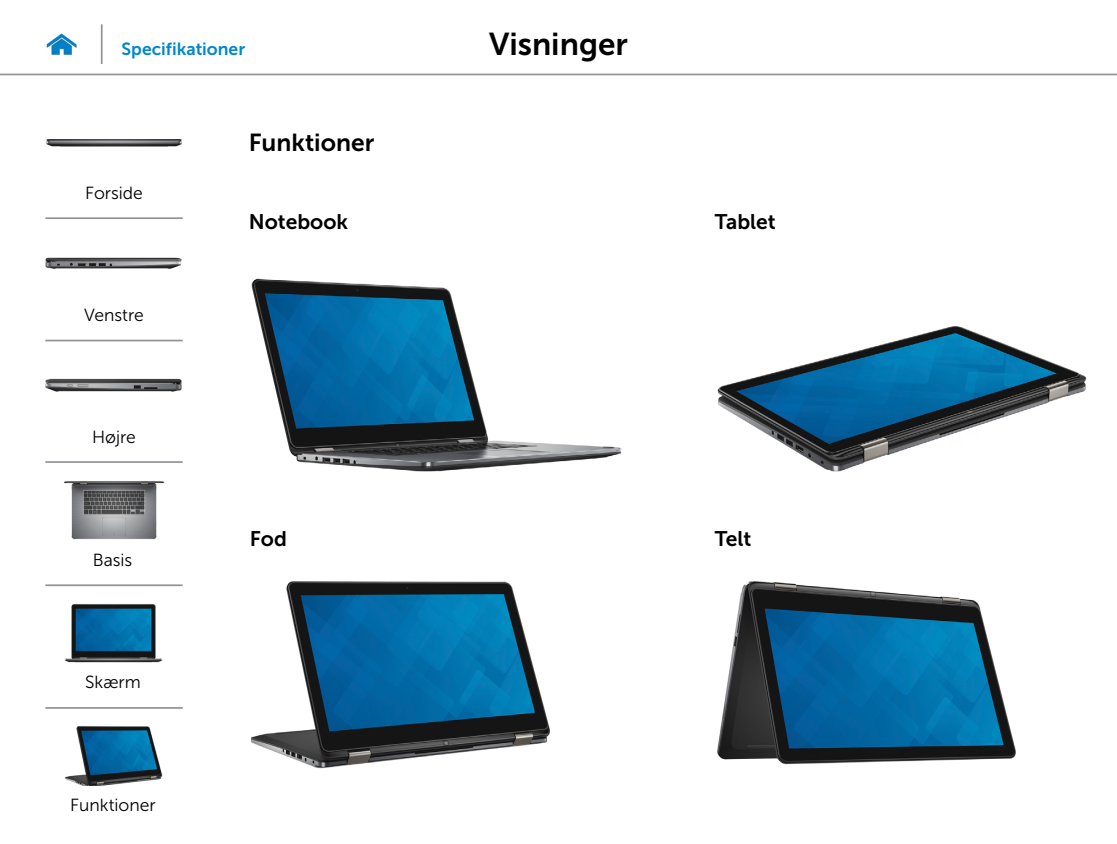
<style>
.page{position:relative;width:1117px;height:844px;background:#fff}
.page>*{position:absolute;margin:0;border:0;box-sizing:border-box;transform-origin:0 0}
.t1{font:31.5px "Museo Sans For Dell 700";color:#000}
.Head2{font:24.5px "Museo Sans For Dell 700";color:#000}
.Table_Head{font:21px "Museo Sans For Dell 700";color:#000}
.t2{font:17.5px "Museo Sans For Dell 300";color:#000}
.t3{font:17.5px "Museo Sans For Dell 700";color:#0087cc}
</style>
<div class="page">
<hr style="left:0;top:74px;width:1116px;height:1px;background:#939598">
<img style="left:46px;top:33px;width:31px;height:22px">
<img style="left:251px;top:278px;width:371px;height:194px">
<img style="left:251px;top:581px;width:299px;height:188px">
<img style="left:717px;top:325px;width:370px;height:147px">
<img style="left:717px;top:581px;width:299px;height:184px">
<hr style="left:101px;top:24px;width:2px;height:40px;background:#939598">
<img style="left:46px;top:139px;width:136px;height:8px">
<img style="left:45px;top:257px;width:137px;height:12px">
<img style="left:45px;top:378px;width:137px;height:14px">
<img style="left:64px;top:481px;width:100px;height:58px">
<img style="left:65px;top:604px;width:98px;height:58px">
<img style="left:65px;top:726px;width:98px;height:59px">
<hr style="left:45px;top:217px;width:138px;height:2px;background:#939598">
<hr style="left:45px;top:339px;width:138px;height:2px;background:#939598">
<hr style="left:45px;top:461px;width:138px;height:2px;background:#939598">
<hr style="left:45px;top:584px;width:138px;height:2px;background:#939598">
<hr style="left:45px;top:706px;width:138px;height:2px;background:#939598">
<p class="t3" style="left:122px;top:39px;width:125px">Specifikationer</p>
<h1 class="t1" style="left:489px;top:26px;width:140px">Visninger</h1>
<p class="t2" style="left:85px;top:183px;width:59px">Forside</p>
<p class="t2" style="left:84px;top:305px;width:61px">Venstre</p>
<p class="t2" style="left:92px;top:428px;width:45px">Højre</p>
<p class="t2" style="left:93px;top:550px;width:41px">Basis</p>
<p class="t2" style="left:85px;top:672px;width:57px">Skærm</p>
<p class="t2" style="left:70px;top:795px;width:87px">Funktioner</p>
<p class="Head2" style="left:249px;top:128px;width:127px">Funktioner</p>
<p class="Table_Head" style="left:249px;top:210px;width:101px">Notebook</p>
<p class="Table_Head" style="left:250px;top:527px;width:39px">Fod</p>
<p class="Table_Head" style="left:714px;top:209px;width:62px">Tablet</p>
<p class="Table_Head" style="left:714px;top:527px;width:38px">Telt</p>
</div>
